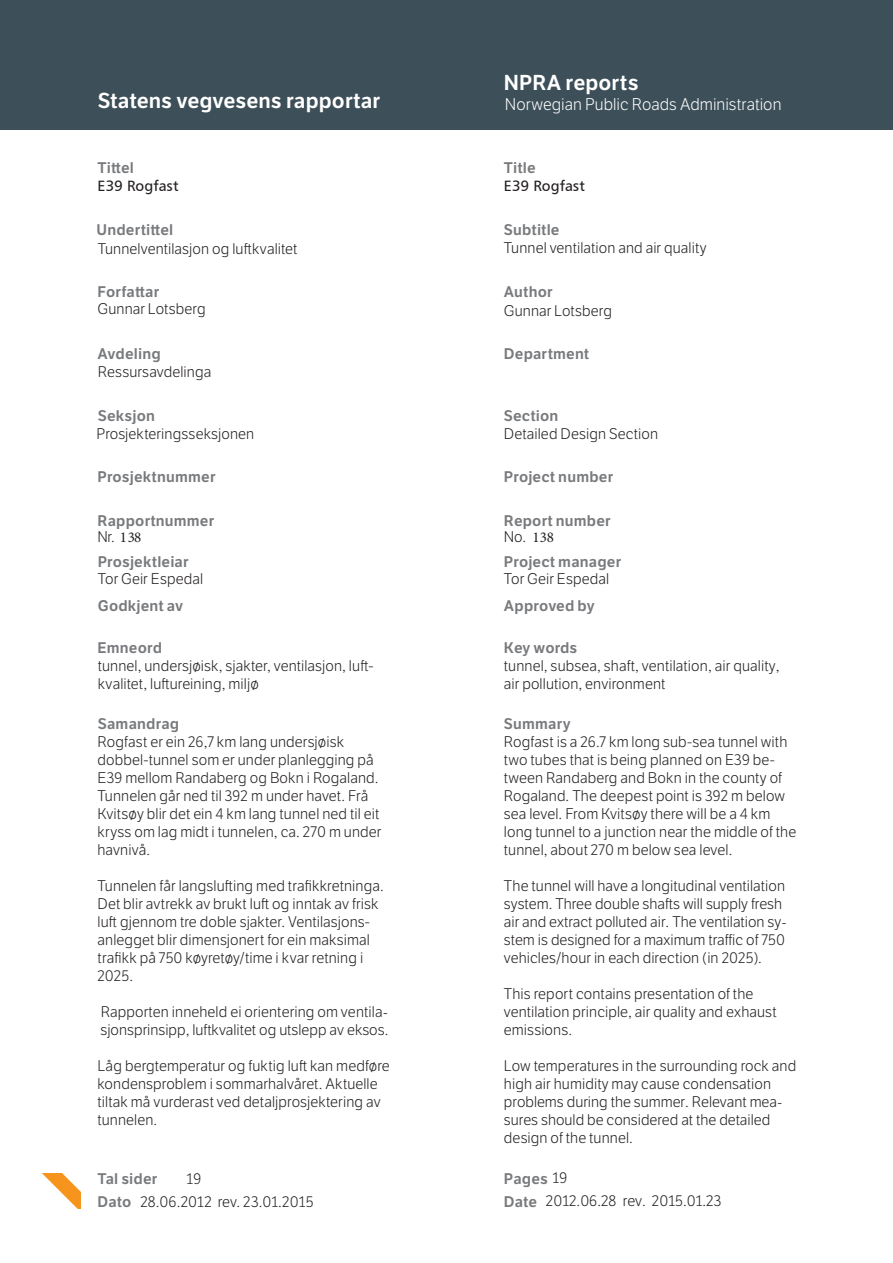
<style>
.page{position:relative;width:893px;height:1263px;background:#fff}
.page>*{position:absolute;margin:0;border:0;box-sizing:border-box;transform-origin:0 0}
.t1{font:600 21px "LFT Etica";color:#fff}
.t2{font:300 16.5px "LFT Etica";color:#fff}
.side2{font:300 15px/18px "LFT Etica";letter-spacing:.005em;color:#231f20}
.side2-2{font:600 15px/16.8px "LFT Etica";letter-spacing:.01em;color:#787a7d}
.side2-3{font:15px "Humanist 777 BT Roman B";letter-spacing:.005em;color:#231f20}
.s1{font-weight:300;color:#231f20}
.s2{font-family:"Minion Pro";font-weight:400;color:#231f20}
.s3{font-weight:600;color:#787a7d}
</style>
<div class="page">
<div style="left:0;top:0;width:893px;height:130px;background:#3d4f59"></div>
<img style="left:42px;top:1173px;width:38px;height:36px">
<p class="t1" style="left:98px;top:88px;width:284px">Statens vegvesens rapportar</p>
<p class="t1" style="left:504px;top:70px;width:136px">NPRA reports</p>
<p class="t2" style="left:505px;top:95px;width:278px">Norwegian Public Roads Administration</p>
<p class="side2-2" style="left:98px;top:159px;width:38px">Tittel</p>
<p class="side2-2" style="left:504px;top:159px;width:33px">Title</p>
<p class="side2-3" style="left:98px;top:176px;width:83px">E39 Rogfast</p>
<p class="side2-3" style="left:504px;top:176px;width:83px">E39 Rogfast</p>
<p class="side2-2" style="left:97px;top:222px;width:78px">Undertittel</p>
<p class="side2-2" style="left:504px;top:222px;width:57px">Subtitle</p>
<p class="side2" style="left:98px;top:240px;width:201px">Tunnelventilasjon og luftkvalitet</p>
<p class="side2" style="left:504px;top:239px;width:204px">Tunnel ventilation and air quality</p>
<p class="side2-2" style="left:98px;top:283px;width:63px">Forfattar</p>
<p class="side2-2" style="left:504px;top:283px;width:50px">Author</p>
<p class="side2" style="left:98px;top:301px;width:110px">Gunnar Lotsberg</p>
<p class="side2" style="left:504px;top:302px;width:110px">Gunnar Lotsberg</p>
<p class="side2-2" style="left:98px;top:345px;width:65px">Avdeling</p>
<p class="side2-2" style="left:504px;top:345px;width:87px">Department</p>
<p class="side2" style="left:98px;top:364px;width:115px">Ressursavdelinga</p>
<p class="side2-2" style="left:98px;top:408px;width:59px">Seksjon</p>
<p class="side2-2" style="left:504px;top:408px;width:56px">Section</p>
<p class="side2" style="left:97px;top:425px;width:159px">Prosjekteringsseksjonen</p>
<p class="side2" style="left:504px;top:425px;width:156px">Detailed Design Section</p>
<p class="side2-2" style="left:98px;top:469px;width:120px">Prosjektnummer</p>
<p class="side2-2" style="left:504px;top:469px;width:111px">Project number</p>
<p class="side2-2" style="left:98px;top:512px;width:118px">Rapportnummer<br><span class="s1">Nr.</span> <span class="s2">138</span></p>
<p class="side2-2" style="left:504px;top:512px;width:108px">Report number<br><span class="s1">No.</span> <span class="s2">138</span></p>
<p class="side2" style="left:98px;top:570px;width:107px">Tor Geir Espedal</p>
<p class="side2" style="left:504px;top:570px;width:107px">Tor Geir Espedal</p>
<p class="side2-2" style="left:98px;top:553px;width:92px">Prosjektleiar</p>
<p class="side2-2" style="left:504px;top:553px;width:119px">Project manager</p>
<p class="side2-2" style="left:98px;top:598px;width:87px">Godkjent av</p>
<p class="side2-2" style="left:504px;top:598px;width:92px">Approved by</p>
<p class="side2-2" style="left:98px;top:639px;width:66px">Emneord</p>
<p class="side2" style="left:98px;top:657px;width:277px">tunnel, undersjøisk, sjakter, ventilasjon, luft&shy;kvalitet, luftureining, miljø</p>
<p class="side2" style="left:504px;top:639px;width:277px"><span class="s3">Key words<br></span>tunnel, subsea, shaft, ventilation, air quality, air pollution, environment</p>
<p class="side2-2" style="left:98px;top:716px;width:83px">Samandrag</p>
<p class="side2-2" style="left:504px;top:716px;width:68px">Summary</p>
<p class="side2" style="left:98px;top:733px;width:285px">Rogfast er ein 26,7 km lang undersjøisk dobbel-tunnel som er under planlegging på E39 mellom Randaberg og Bokn i Rogaland.<br>Tunnelen går ned til 392 m under havet. Frå Kvitsøy blir det ein 4 km lang tunnel ned til eit kryss om lag midt i tunnelen, ca. 270 m under havnivå.</p>
<p class="side2" style="left:98px;top:877px;width:288px">Tunnelen får langslufting med trafikkretninga.<br>Det blir avtrekk av brukt luft og inntak av frisk luft gjennom tre doble sjakter. Ventilasjons&shy;anlegget blir dimensjonert for ein maksimal trafikk på 750 køyretøy/time i kvar retning i 2025.</p>
<p class="side2" style="left:100px;top:1003px;width:290px">Rapporten inneheld ei orientering om ventila&shy;sjonsprinsipp, luftkvalitet og utslepp av eksos.</p>
<p class="side2" style="left:98px;top:1057px;width:294px">Låg bergtemperatur og fuktig luft kan medføre kondensproblem i sommarhalvåret. Aktuelle tiltak må vurderast ved detaljprosjektering av tunnelen.</p>
<p class="side2" style="left:504px;top:733px;width:294px">Rogfast is a 26.7 km long sub-sea tunnel with two tubes that is being planned on E39 be&shy;tween Randaberg and Bokn in the county of Rogaland. The deepest point is 392 m below sea level. From Kvitsøy there will be a 4 km long tunnel to a junction near the middle of the tunnel, about 270 m below sea level.</p>
<p class="side2" style="left:504px;top:877px;width:284px">The tunnel will have a longitudinal ventilation system. Three double shafts will supply fresh air and extract polluted air. The ventilation sy&shy;stem is designed for a maximum traffic of 750 vehicles/hour in each direction (in 2025).</p>
<p class="side2" style="left:504px;top:985px;width:274px">This report contains presentation of the ventilation principle, air quality and exhaust emissions.</p>
<p class="side2" style="left:504px;top:1057px;width:294px">Low temperatures in the surrounding rock and high air humidity may cause condensation problems during the summer. Relevant mea&shy;sures should be considered at the detailed design of the tunnel.</p>
<p class="side2" style="left:546px;top:1168px;width:177px;line-height:22.4px;text-indent:-42px"><span class="s3">Pages</span> 19<br>2012.06.28 rev. 2015.01.23</p>
<p class="side2-2" style="left:98px;top:1170px;width:61px">Tal sider</p>
<p class="side2-2" style="left:98px;top:1194px;width:35px">Dato</p>
<p class="side2-2" style="left:504px;top:1194px;width:35px">Date</p>
<p class="side2" style="left:187px;top:1170px;width:16px">19</p>
<p class="side2" style="left:140px;top:1193px;width:175px">28.06.2012 rev. 23.01.2015</p>
</div>
